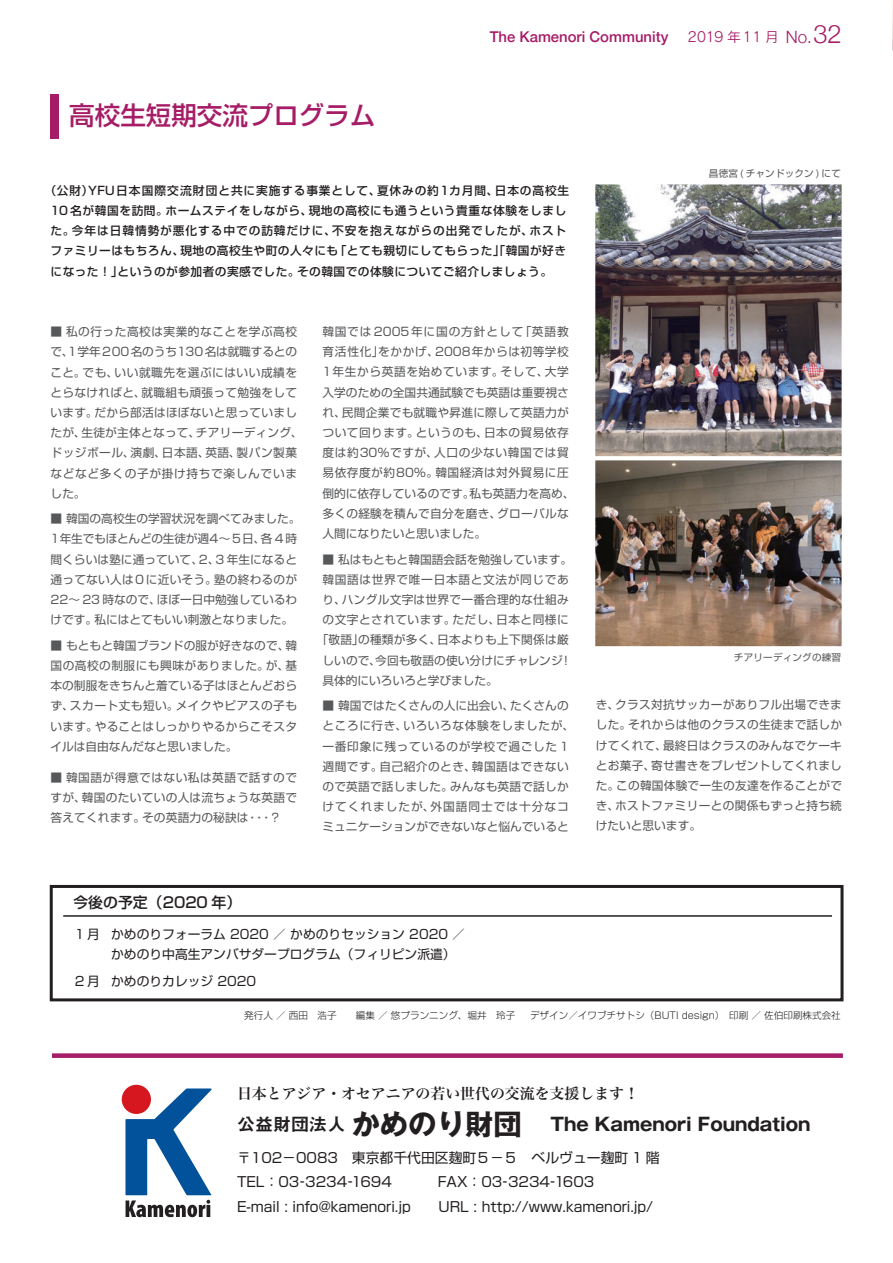
<style>
.page{position:relative;width:893px;height:1263px;background:#fff}
.page>*{position:absolute;margin:0;border:0;box-sizing:border-box;transform-origin:0 0}
.t1{font:500 25.5px "Shin Go Pro";color:#a61c66}
.t2{font:700 18px "Gothic MB101 Pro";color:#231f20}
.t3{font:14.85px "Hira Min Pro W6";color:#231f20}
.t4{font:500 14.85px "Helvetica Neue";color:#a61c66}
.t5{font:500 14.85px "Shin Go Pro";color:#231f20}
.t6{font:13.8px/24.2px "Shin Go Pro";color:#231f20}
.t7{font:13.8px "Rodin CID M";color:#a61c66}
.t8{font:12.75px/20.2px "Shin Go Pro";color:#231f20}
.t9{font:11.7px/20.2px "Shin Go Pro";letter-spacing:.02em;color:#57585a;text-align:justify}
.t10{font:11.7px/20.2px "Shin Go Pro";letter-spacing:.04em;color:#57585a}
.t11{font:500 11.7px/20.2px "Shin Go Pro";letter-spacing:.05em;color:#231f20}
.t12{font:11.7px "Shin Go Pro";color:#57585a}
.t13{font:11.7px "Shin Go Pro";letter-spacing:.055em;color:#57585a}
.t14{font:300 9.6px "Shin Go Pro";color:#231f20}
.t15{font:9.6px "Shin Go Pro";letter-spacing:.02em;color:#57585a}
.s1{font-family:"Helvetica Neue";font-weight:300;font-size:16.95px}
.s2{font-family:"Helvetica Neue";font-weight:300;font-size:25.5px}
.s3{font-family:"Midashi Go Pro MB31";font-weight:400}
.s4{font-size:28.35px}
</style>
<div class="page">
<img style="left:892px;top:0;width:1px;height:50px">
<div style="left:52px;top:1053px;width:791px;height:5px;background:#a61c66"></div>
<div style="left:50px;top:94px;width:8px;height:44px;background:#a61c66"></div>
<img style="left:595px;top:184px;width:247px;height:272px">
<img style="left:595px;top:460px;width:247px;height:186px">
<hr style="left:63px;top:915px;width:769px;height:2px;background:#231f20">
<div style="left:50px;top:885px;width:793px;height:116px;border:3px solid #231f20"></div>
<div style="left:122px;top:1085px;width:29px;height:29px;background:#d7171f;border-radius:50%"></div>
<svg style="left:125px;top:1088px;width:87px;height:129px"></svg>
<h1 class="t1" style="left:69px;top:95px;width:308px">高校生短期交流プログラム</h1>
<p class="t4" style="left:490px;top:24px;width:180px">The Kamenori Community</p>
<p class="t7" style="left:687px;top:28px;width:156px">2019 年11 月 <span class="s1">No.</span><span class="s2">32</span></p>
<p class="t15" style="left:709px;top:165px;width:134px">昌徳宮 ( チャンドックン ) にて</p>
<p class="t11" style="left:51px;top:179px;width:520px;text-indent:-6px">（公財）YFU日本国際交流財団と共に実施する事業として、夏休みの約1カ月間、日本の高校生10 名が韓国を訪問。ホームステイをしながら、現地の高校にも通うという貴重な体験をしました。今年は日韓情勢が悪化する中での訪韓だけに、不安を抱えながらの出発でしたが、ホストファミリーはもちろん、現地の高校生や町の人々にも「とても親切にしてもらった」「韓国が好きになった！」というのが参加者の実感でした。その韓国での体験についてご紹介しましょう。</p>
<p class="t10" style="left:51px;top:320px;width:254px">■ 私の行った高校は実業的なことを学ぶ高校で、1学年200名のうち130名は就職するとのこと。でも、いい就職先を選ぶにはいい成績をとらなければと、就職組も頑張って勉強をしています。だから部活はほぼないと思っていましたが、生徒が主体となって、チアリーディング、ドッジボール、演劇、日本語、英語、製パン製菓などなど多くの子が掛け持ちで楽しんでいました。</p>
<p class="t9" style="left:51px;top:507px;width:252px;text-align:left">■ 韓国の高校生の学習状況を調べてみました。<br>1年生でもほとんどの生徒が週4～5日、各 4 時間くらいは塾に通っていて、2、3 年生になると通ってない人は０に近いそう。塾の終わるのが<br>22～ 23 時なので、ほぼ一日中勉強しているわけです。私にはとてもいい刺激となりました。</p>
<p class="t9" style="left:51px;top:634px;width:248px">■ もともと韓国ブランドの服が好きなので、韓国の高校の制服にも興味がありました。が、基本の制服をきちんと着ている子はほとんどおらず、スカート丈も短い。メイクやピアスの子もいます。やることはしっかりやるからこそスタイルは自由なんだなと思いました。</p>
<p class="t9" style="left:51px;top:765px;width:248px">■ 韓国語が得意ではない私は英語で話すのですが、韓国のたいていの人は流ちょうな英語で答えてくれます。その英語力の秘訣は・・・？ 　</p>
<p class="t9" style="left:322px;top:320px;width:254px;text-align:left">韓国では 2005年に国の方針として「英語教育活性化」をかかげ、2008年からは初等学校<br>1年生から英語を始めています。そして、大学入学のための全国共通試験でも英語は重要視され、民間企業でも就職や昇進に際して英語力がついて回ります。というのも、日本の貿易依存度は約30％ですが、人口の少ない韓国では貿易依存度が約80％。韓国経済は対外貿易に圧倒的に依存しているのです。私も英語力を高め、多くの経験を積んで自分を磨き、グローバルな人間になりたいと思いました。</p>
<p class="t12" style="left:322px;top:549px;width:251px">■ 私はもともと韓国語会話を勉強しています。</p>
<p class="t13" style="left:322px;top:570px;width:248px">韓国語は世界で唯一日本語と文法が同じであ</p>
<p class="t9" style="left:322px;top:588px;width:248px">り、ハングル文字は世界で一番合理的な仕組み</p>
<p class="t10" style="left:322px;top:608px;width:248px">の文字とされています。ただし、日本と同様に</p>
<p class="t9" style="left:317px;top:628px;width:254px">「敬語」の種類が多く、日本よりも上下関係は厳</p>
<p class="t9" style="left:322px;top:648px;width:251px">しいので、今回も敬語の使い分けにチャレンジ！</p>
<p class="t12" style="left:322px;top:671px;width:177px">具体的にいろいろと学びました。</p>
<p class="t10" style="left:322px;top:694px;width:253px">■ 韓国ではたくさんの人に出会い、たくさんのところに行き、いろいろな体験をしましたが、一番印象に残っているのが学校で過ごした 1週間です。自己紹介のとき、韓国語はできないので英語で話しました。みんなも英語で話しかけてくれましたが、外国語同士では十分なコミュニケーションができないなと悩んでいると</p>
<p class="t5" style="left:73px;top:890px;width:169px">今後の予定（2020 年）</p>
<p class="t8" style="left:75px;top:923px;width:26px">1月</p>
<p class="t8" style="left:75px;top:969px;width:26px">2月</p>
<p class="t8" style="left:111px;top:923px;width:355px">かめのりフォーラム 2020 ／ かめのりセッション 2020 ／かめのり中高生アンバサダープログラム（フィリピン派遣）</p>
<p class="t8" style="left:111px;top:969px;width:147px">かめのりカレッジ 2020</p>
<p class="t15" style="left:734px;top:649px;width:109px">チアリーディングの練習</p>
<p class="t9" style="left:596px;top:693px;width:248px">き、クラス対抗サッカーがありフル出場できました。それからは他のクラスの生徒まで話しかけてくれて、最終日はクラスのみんなでケーキとお菓子、寄せ書きをプレゼントしてくれました。この韓国体験で一生の友達を作ることができ、ホストファミリーとの関係もずっと持ち続けたいと思います。</p>
<p class="t14" style="left:244px;top:1008px;width:598px">発行人 ／ 西田　浩子　　編集 ／ 悠プランニング、堀井　玲子　　デザイン／イワブチサトシ（BUTI design）　印刷 ／ 佐伯印刷株式会社</p>
<p class="t3" style="left:237px;top:1080px;width:403px">日本とアジア・オセアニアの若い世代の交流を支援します！</p>
<h2 class="t2" style="left:237px;top:1109px;width:575px"><span class="s3">公益財団法人</span> <span class="s4">かめのり財団　</span>The Kamenori Foundation</h2>
<p class="t6" style="left:237px;top:1144px;width:424px">〒102－0083　東京都千代田区麹町５－５　ベルヴュー麹町 1 階<br>TEL：03-3234-1694　　　 FAX：03-3234-1603<br>E-mail : info@kamenori.jp　　URL : http://www.kamenori.jp/</p>
</div>
